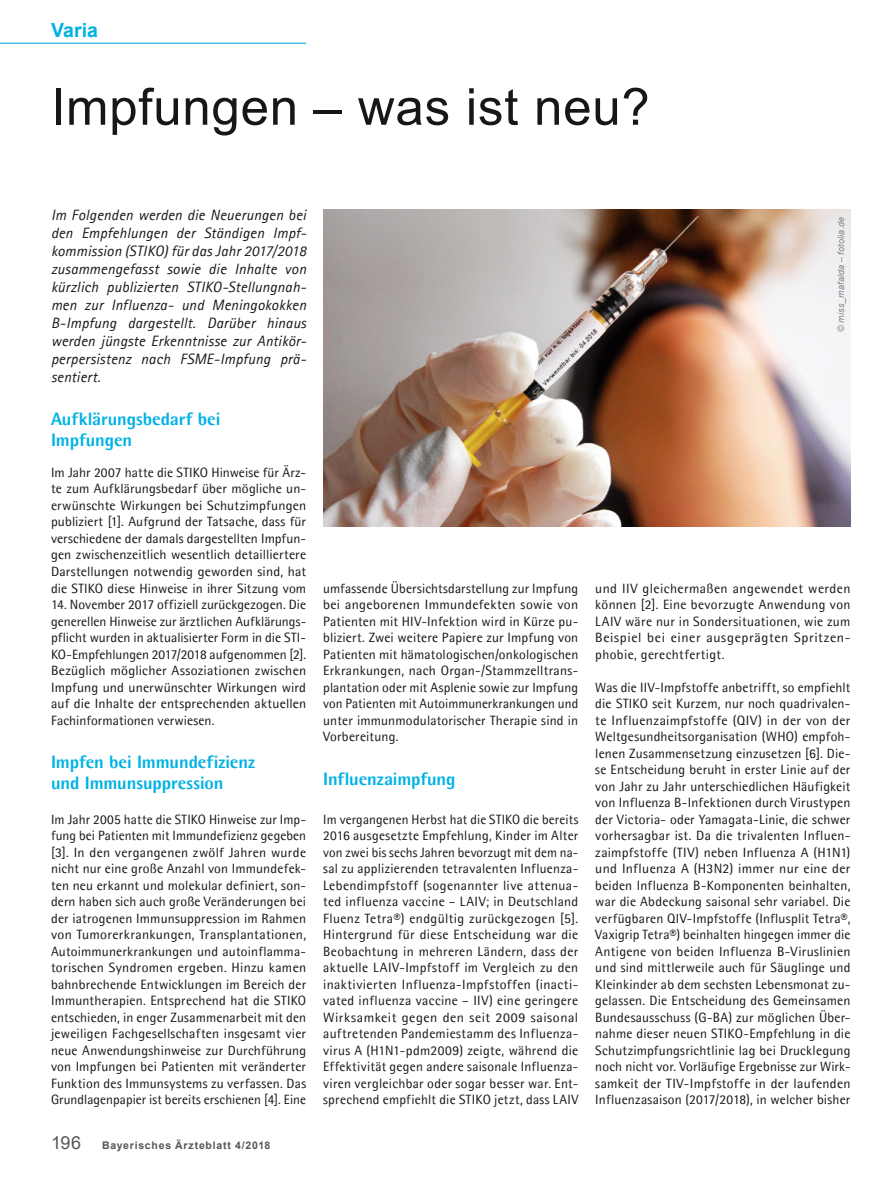
<style>
.page{position:relative;width:893px;height:1191px;background:#fff}
.page>*{position:absolute;margin:0;border:0;box-sizing:border-box;transform-origin:0 0}
.Headline{font:51px "Arial";letter-spacing:.015em;color:#181716}
.t1{font:700 19.5px "Arial";color:#00b2e4}
.Zwischen-ÜS{font:800 18px/21px "Agfa Rotis Semisans";letter-spacing:-.005em;color:#00b2e4}
.Vorspann{font:italic 15px/18px "Agfa Rotis Sans Serif";letter-spacing:.01em;color:#181716;text-align:justify}
.Grundtext{font:13.5px/16.5px "Agfa Rotis Semisans";letter-spacing:.015em;color:#181716;text-align:justify}
.t2{font:700 10.5px "Arial";letter-spacing:.07em;color:#565655}
.Bildnachweis{font:italic 9px "Arial";letter-spacing:.02em;color:#868585}
.s1{font-weight:400;font-size:18px}
</style>
<div class="page">
<hr style="left:0;top:43px;width:306px;height:1px;background:#4dbce8">
<img style="left:323px;top:209px;width:527px;height:317px">
<h2 class="t1" style="left:51px;top:16px;width:49px">Varia</h2>
<p class="Headline" style="left:51px;top:72px;width:600px">Impfungen – was ist neu?</p>
<p class="Vorspann" style="left:51px;top:206px;width:257px">Im Folgenden werden die Neuerungen bei den Empfehlungen der Ständigen Impf&shy;kommission (STIKO) für das Jahr 2017/2018 zusammengefasst sowie die Inhalte von kürzlich publizierten STIKO-Stellungnah&shy;men zur Influenza- und Meningokokken B-Impfung dargestellt. Darüber hinaus werden jüngste Erkenntnisse zur Antikör&shy;perpersistenz nach FSME-Impfung prä&shy;sentiert.</p>
<p class="Zwischen-ÜS" style="left:51px;top:408px;width:171px">Aufklärungsbedarf bei<br>Impfungen</p>
<p class="Grundtext" style="left:51px;top:464px;width:257px">Im Jahr 2007 hatte die STIKO Hinweise für Ärz&shy;te zum Aufklärungsbedarf über mögliche un&shy;erwünschte Wirkungen bei Schutzimpfungen publiziert [1]. Aufgrund der Tatsache, dass für verschiedene der damals dargestellten Impfun&shy;gen zwischenzeitlich wesentlich detailliertere Darstellungen notwendig geworden sind, hat die STIKO diese Hinweise in ihrer Sitzung vom</p>
<p class="Grundtext" style="left:51px;top:596px;width:257px">14. November 2017 offiziell zurückgezogen. Die generellen Hinweise zur ärztlichen Aufklärungs&shy;pflicht wurden in aktualisierter Form in die STI-KO-Empfehlungen 2017/2018 aufgenommen [2].<br>Bezüglich möglicher Assoziationen zwischen Impfung und unerwünschter Wirkungen wird auf die Inhalte der entsprechenden aktuellen Fachinformationen verwiesen.</p>
<p class="Zwischen-ÜS" style="left:51px;top:751px;width:205px">Impfen bei Immundefizienz und Immunsuppression</p>
<p class="Grundtext" style="left:51px;top:810px;width:257px">Im Jahr 2005 hatte die STIKO Hinweise zur Imp&shy;fung bei Patienten mit Immundefizienz gegeben [3]. In den vergangenen zwölf Jahren wurde nicht nur eine große Anzahl von Immundefek&shy;ten neu erkannt und molekular definiert, son&shy;dern haben sich auch große Veränderungen bei der iatrogenen Immunsuppression im Rahmen von Tumorerkrankungen, Transplantationen, Autoimmunerkrankungen und autoinflamma&shy;torischen Syndromen ergeben. Hinzu kamen bahnbrechende Entwicklungen im Bereich der Immuntherapien. Entsprechend hat die STIKO entschieden, in enger Zusammenarbeit mit den jeweiligen Fachgesellschaften insgesamt vier neue Anwendungshinweise zur Durchführung von Impfungen bei Patienten mit veränderter Funktion des Immunsystems zu verfassen. Das Grundlagenpapier ist bereits erschienen [4]. Eine</p>
<p class="t2" style="left:51px;top:1137px;width:221px"><span class="s1">196</span> Bayerisches Ärzteblatt 4/2018</p>
<p class="Grundtext" style="left:323px;top:579px;width:257px">umfassende Übersichtsdarstellung zur Impfung bei angeborenen Immundefekten sowie von Patienten mit HIV-Infektion wird in Kürze pu&shy;bliziert. Zwei weitere Papiere zur Impfung von Patienten mit hämatologischen/onkologischen Erkrankungen, nach Organ-/Stammzelltrans&shy;plantation oder mit Asplenie sowie zur Impfung von Patienten mit Autoimmunerkrankungen und unter immunmodulatorischer Therapie sind in Vorbereitung.</p>
<p class="Zwischen-ÜS" style="left:323px;top:767px;width:134px">Influenzaimpfung</p>
<p class="Grundtext" style="left:323px;top:810px;width:257px">Im vergangenen Herbst hat die STIKO die bereits 2016 ausgesetzte Empfehlung, Kinder im Alter von zwei bis sechs Jahren bevorzugt mit dem na&shy;sal zu applizierenden tetravalenten Influenza-Lebendimpfstoff (sogenannter live attenua&shy;ted influenza vaccine – LAIV; in Deutschland Fluenz Tetra®) endgültig zurückgezogen [5].<br>Hintergrund für diese Entscheidung war die Beobachtung in mehreren Ländern, dass der aktuelle LAIV-Impfstoff im Vergleich zu den inaktivierten Influenza-Impfstoffen (inacti&shy;vated influenza vaccine – IIV) eine geringere Wirksamkeit gegen den seit 2009 saisonal auftretenden Pandemiestamm des Influenza&shy;virus A (H1N1-pdm2009) zeigte, während die Effektivität gegen andere saisonale Influenza&shy;viren vergleichbar oder sogar besser war. Ent&shy;sprechend empfiehlt die STIKO jetzt, dass LAIV</p>
<p class="Bildnachweis" style="left:835px;top:332px;width:117px;rotate:-90deg">© miss_mafalda – fotolia.de</p>
<p class="Grundtext" style="left:595px;top:579px;width:257px">und IIV gleichermaßen angewendet werden können [2]. Eine bevorzugte Anwendung von LAIV wäre nur in Sondersituationen, wie zum Beispiel bei einer ausgeprägten Spritzen&shy;phobie, gerechtfertigt.</p>
<p class="Grundtext" style="left:595px;top:678px;width:257px">Was die IIV-Impfstoffe anbetrifft, so empfiehlt die STIKO seit Kurzem, nur noch quadrivalen&shy;te Influenzaimpfstoffe (QIV) in der von der Weltgesundheitsorganisation (WHO) empfoh&shy;lenen Zusammensetzung einzusetzen [6]. Die&shy;se Entscheidung beruht in erster Linie auf der von Jahr zu Jahr unterschiedlichen Häufigkeit von Influenza B-Infektionen durch Virustypen der Victoria- oder Yamagata-Linie, die schwer vorhersagbar ist. Da die trivalenten Influen&shy;zaimpfstoffe (TIV) neben Influenza A (H1N1) und Influenza A (H3N2) immer nur eine der beiden Influenza B-Komponenten beinhalten, war die Abdeckung saisonal sehr variabel. Die verfügbaren QIV-Impfstoffe (Influsplit Tetra®, Vaxigrip Tetra®) beinhalten hingegen immer die Antigene von beiden Influenza B-Viruslinien und sind mittlerweile auch für Säuglinge und Kleinkinder ab dem sechsten Lebensmonat zu&shy;gelassen. Die Entscheidung des Gemeinsamen Bundesausschuss (G-BA) zur möglichen Über&shy;nahme dieser neuen STIKO-Empfehlung in die Schutzimpfungsrichtlinie lag bei Drucklegung noch nicht vor. Vorläufige Ergebnisse zur Wirk&shy;samkeit der TIV-Impfstoffe in der laufenden Influenzasaison (2017/2018), in welcher bisher</p>
</div>
